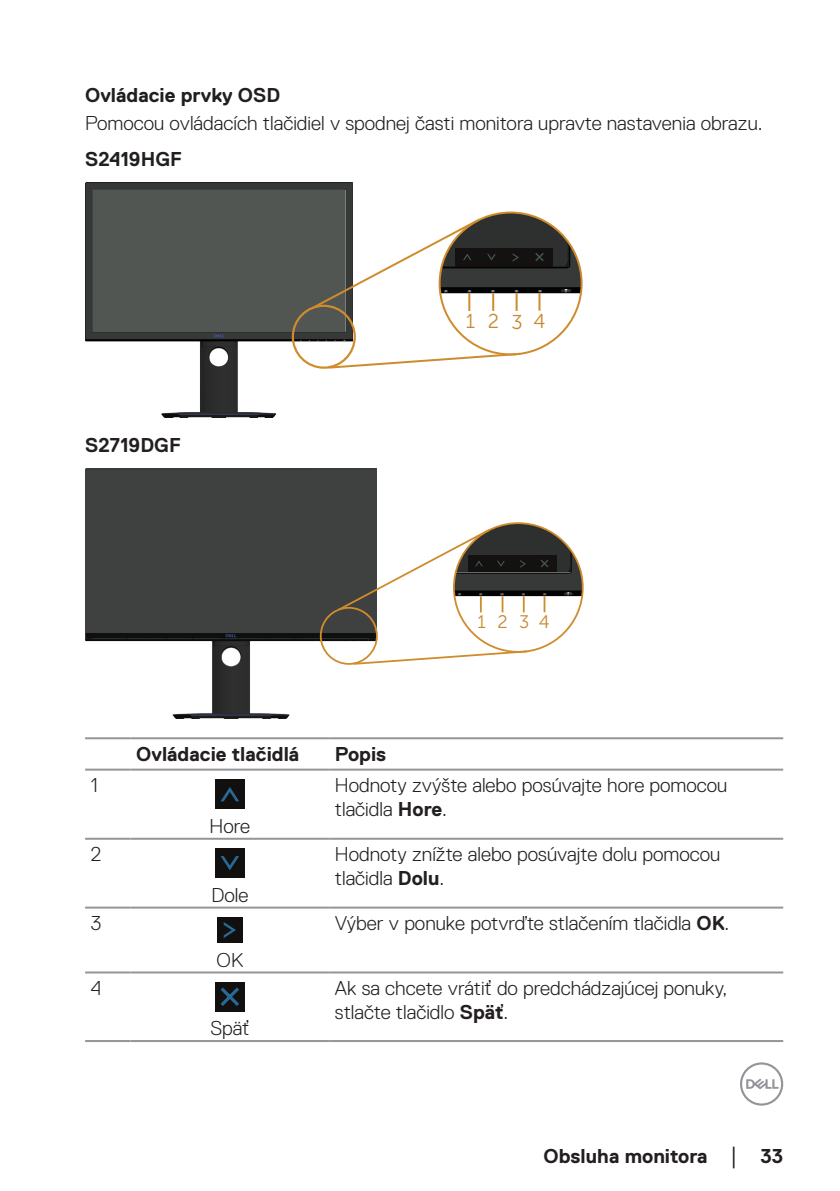
<style>
.page{position:relative;width:840px;height:1191px;background:#fff}
.page>*{position:absolute;margin:0;border:0;box-sizing:border-box;transform-origin:0 0}
.text{font:300 20px/24px "Dell Replica";color:#231f20}
.text_bold{font:700 20px "Dell Replica";color:#231f20}
.Head3{font:700 20px "Dell Replica";color:#231f20}
.text-2{font:700 20px "Dell Replica";color:#231f20}
.t1{font:20px "Museo Sans For Dell 300";color:#c78830}
.t2{font:18.2px "Museo Sans For Dell 300";color:#c78830}
.s1{font-weight:700}
.s2{font-family:"Times New Roman";font-weight:400;font-size:18px}
</style>
<div class="page">
<svg style="left:740px;top:1062px;width:42px;height:43px"></svg>
<img style="left:85px;top:182px;width:267px;height:236px">
<div style="left:92px;top:189px;width:253px;height:143px;background:#525653"></div>
<img style="left:439px;top:212px;width:142px;height:142px;border-radius:71px">
<svg style="left:310px;top:212px;width:257px;height:99px"></svg>
<div style="left:291px;top:305px;width:64px;height:64px;border:2px solid #cf8c2d;border-radius:50%"></div>
<svg style="left:326px;top:352px;width:196px;height:18px"></svg>
<img style="left:85px;top:468px;width:292px;height:251px">
<div style="left:85px;top:470px;width:291px;height:163px;background:#3f4340"></div>
<img style="left:453px;top:523px;width:129px;height:129px;border-radius:64px">
<svg style="left:336px;top:523px;width:234px;height:89px"></svg>
<div style="left:319px;top:607px;width:58px;height:58px;border:2px solid #cf8c2d;border-radius:50%"></div>
<svg style="left:351px;top:649px;width:178px;height:17px"></svg>
<hr style="left:85px;top:737px;width:45px;height:2px;background:#939598">
<hr style="left:130px;top:737px;width:199px;height:2px;background:#939598">
<hr style="left:329px;top:737px;width:453px;height:2px;background:#939598">
<hr style="left:85px;top:768px;width:45px;height:2px;background:#939598">
<hr style="left:130px;top:768px;width:199px;height:2px;background:#939598">
<hr style="left:329px;top:768px;width:453px;height:2px;background:#939598">
<hr style="left:85px;top:837px;width:45px;height:2px;background:#939598">
<hr style="left:130px;top:837px;width:199px;height:2px;background:#939598">
<hr style="left:329px;top:837px;width:453px;height:2px;background:#939598">
<hr style="left:85px;top:906px;width:45px;height:2px;background:#939598">
<hr style="left:130px;top:906px;width:199px;height:2px;background:#939598">
<hr style="left:329px;top:906px;width:453px;height:2px;background:#939598">
<hr style="left:85px;top:971px;width:45px;height:2px;background:#939598">
<hr style="left:130px;top:971px;width:199px;height:2px;background:#939598">
<hr style="left:329px;top:971px;width:453px;height:2px;background:#939598">
<hr style="left:85px;top:1040px;width:45px;height:2px;background:#939598">
<hr style="left:130px;top:1040px;width:199px;height:2px;background:#939598">
<hr style="left:329px;top:1040px;width:453px;height:2px;background:#939598">
<div style="left:215px;top:779px;width:29px;height:30px;background:#11100f"></div>
<svg style="left:221px;top:787px;width:18px;height:14px"></svg>
<div style="left:215px;top:848px;width:29px;height:30px;background:#11100f"></div>
<svg style="left:220px;top:856px;width:19px;height:14px"></svg>
<div style="left:217px;top:917px;width:25px;height:25px;background:#11100f"></div>
<svg style="left:223px;top:922px;width:13px;height:16px"></svg>
<div style="left:215px;top:982px;width:29px;height:29px;background:#11100f"></div>
<svg style="left:220px;top:987px;width:19px;height:19px"></svg>
<p class="Head3" style="left:85px;top:84px;width:196px">Ovládacie prvky OSD</p>
<p class="text" style="left:85px;top:112px;width:678px">Pomocou ovládacích tlačidiel v spodnej časti monitora upravte nastavenia obrazu.</p>
<p class="text-2" style="left:85px;top:148px;width:98px">S2419HGF</p>
<p class="text-2" style="left:85px;top:434px;width:97px">S2719DGF</p>
<p class="text_bold" style="left:136px;top:743px;width:165px">Ovládacie tlačidlá</p>
<p class="text_bold" style="left:334px;top:743px;width:53px">Popis</p>
<p class="t1" style="left:465px;top:310px;width:81px">1234</p>
<p class="t2" style="left:477px;top:611px;width:74px">1234</p>
<p class="text" style="left:91px;top:773px;width:8px">1</p>
<p class="text" style="left:334px;top:773px;width:394px">Hodnoty zvýšte alebo posúvajte hore pomocou tlačidla <span class="s1">Hore</span>.</p>
<p class="text" style="left:209px;top:814px;width:42px">Hore</p>
<p class="text" style="left:91px;top:842px;width:12px">2</p>
<p class="text" style="left:334px;top:842px;width:387px">Hodnoty znížte alebo posúvajte dolu pomocou tlačidla <span class="s1">Dolu</span>.</p>
<p class="text" style="left:211px;top:883px;width:38px">Dole</p>
<p class="text" style="left:91px;top:911px;width:12px">3</p>
<p class="text" style="left:334px;top:911px;width:395px">Výber v ponuke potvrďte stlačením tlačidla <span class="s1">OK</span>.</p>
<p class="text" style="left:216px;top:948px;width:28px">OK</p>
<p class="text" style="left:91px;top:976px;width:12px">4</p>
<p class="text" style="left:210px;top:1016px;width:41px">Späť</p>
<p class="text" style="left:334px;top:976px;width:394px">Ak sa chcete vrátiť do predchádzajúcej ponuky, stlačte tlačidlo <span class="s1">Späť</span>.</p>
<p class="text_bold" style="left:543px;top:1144px;width:241px">Obsluha monitora <span class="s2">│</span> 33</p>
</div>
